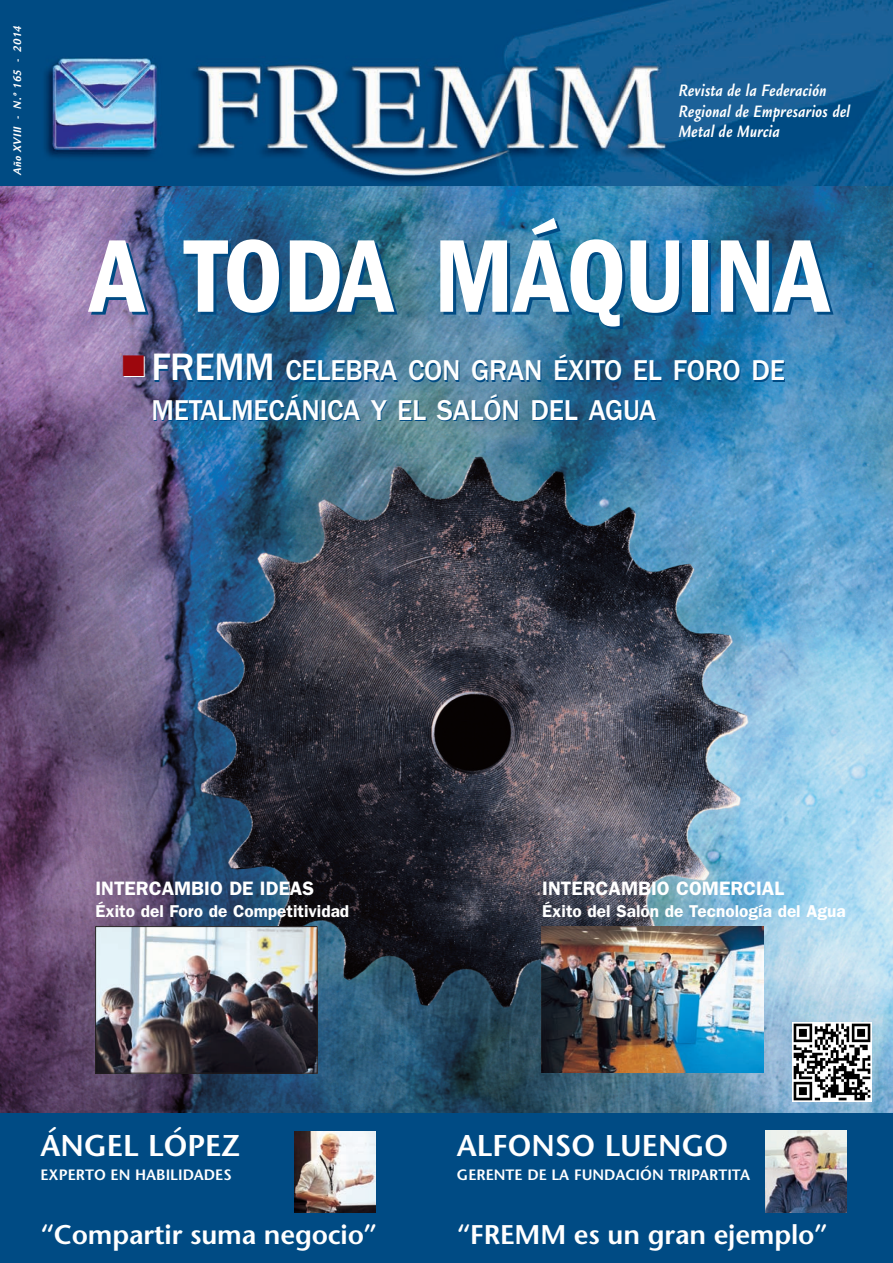
<style>
.page{position:relative;width:893px;height:1263px;background:#fff}
.page>*{position:absolute;margin:0;border:0;box-sizing:border-box;transform-origin:0 0}
.t1{font:106.95px "ITC Franklin Gothic Std Dm Cd";color:#fff}
.t2{font:600 30px "Stone Sans";color:#fff}
.t3{font:29.85px "Zapf Dingbats ITC";color:#9d070d}
.t4{font:500 29.7px/39.5px "ITC Franklin Gothic Std";letter-spacing:-.01em;color:#fff;scale:.95 1}
.t5{font:600 27px "Stone Sans";letter-spacing:-.005em;color:#fff}
.t6{font:600 19.5px "ITC Franklin Gothic Std";color:#fff}
.t7{font:italic 700 18px/20.7px "Legacy Sans";letter-spacing:.03em;color:#fff;scale:.8 1}
.t8{font:600 17.25px "ITC Franklin Gothic Std";color:#fff}
.t9{font:600 15px "Stone Sans";color:#fff}
.t10{font:italic 700 12px "Legacy Sans";letter-spacing:.03em;color:#fff;scale:.95 1}
.s1{font-size:39.6px}
</style>
<div class="page">
<img style="left:0;top:0;width:893px;height:187px">
<img style="left:0;top:187px;width:893px;height:926px">
<div style="left:0;top:1113px;width:893px;height:150px;background:#004b84"></div>
<img style="left:793px;top:1022px;width:79px;height:79px">
<img style="left:295px;top:1131px;width:81px;height:81px">
<img style="left:765px;top:1130px;width:81px;height:82px">
<img style="left:541px;top:926px;width:222px;height:147px">
<img style="left:97px;top:928px;width:218px;height:143px">
<div style="left:95px;top:926px;width:222px;height:147px;border:1px solid #231f20"></div>
<p class="t10" style="left:10px;top:175px;width:159px;rotate:-90deg">Año XVIII - N.º 165 - 2014</p>
<p class="t7" style="left:679px;top:80px;width:216px">Revista de la Federación<br>Regional de Empresarios del<br>Metal de Murcia</p>
<h1 class="t1" style="left:90px;top:215px;width:741px">A TODA MÁQUINA</h1>
<h3 class="t4" style="left:151px;top:351px;width:668px"><span class="s1">FREMM</span> CELEBRA CON GRAN ÉXITO EL FORO DE<br>METALMECÁNICA Y EL SALÓN DEL AGUA</h3>
<h3 class="t3" style="left:122px;top:352px;width:24px">■</h3>
<p class="t6" style="left:95px;top:877px;width:220px">INTERCAMBIO DE IDEAS</p>
<p class="t8" style="left:95px;top:901px;width:255px">Éxito del Foro de Competitividad</p>
<h2 class="t2" style="left:41px;top:1126px;width:201px">ÁNGEL LÓPEZ</h2>
<p class="t9" style="left:41px;top:1166px;width:193px">EXPERTO EN HABILIDADES</p>
<p class="t6" style="left:542px;top:876px;width:243px">INTERCAMBIO COMERCIAL</p>
<p class="t8" style="left:542px;top:900px;width:305px">Éxito del Salón de Tecnología del Agua</p>
<h2 class="t2" style="left:457px;top:1126px;width:273px">ALFONSO LUENGO</h2>
<p class="t9" style="left:457px;top:1166px;width:295px">GERENTE DE LA FUNDACIÓN TRIPARTITA</p>
<h3 class="t5" style="left:41px;top:1217px;width:338px">“Compartir suma negocio”</h3>
<h3 class="t5" style="left:457px;top:1217px;width:373px">“FREMM es un gran ejemplo”</h3>
</div>
